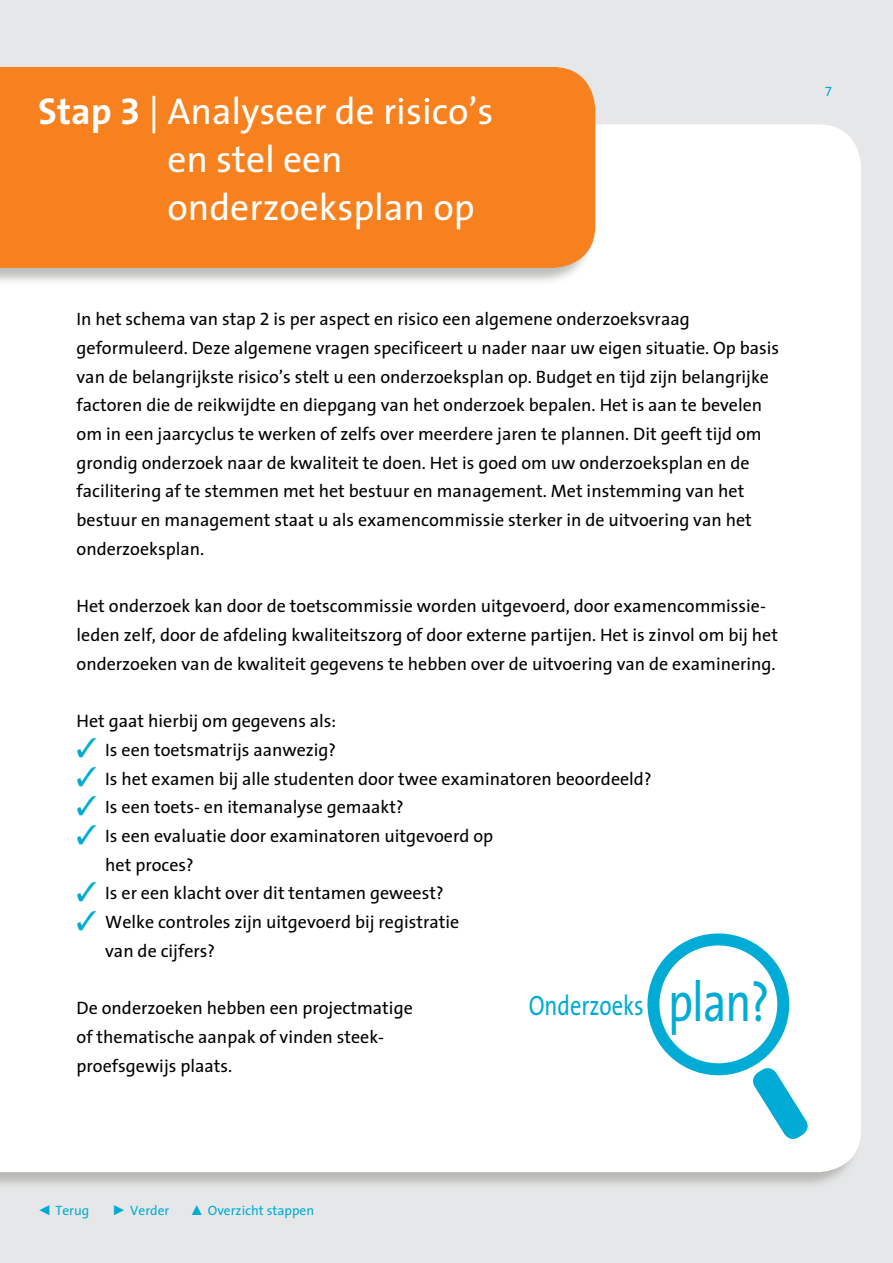
<style>
.page{position:relative;width:893px;height:1263px;background:#e6e7e8}
.page>*{position:absolute;margin:0;border:0;box-sizing:border-box;transform-origin:0 0}
.t1{font:37.5px/47.8px "Cito The Sans";color:#fff}
.t2{font:28.2px "Cito The Sans";color:#00acd5;scale:.8 1}
.t3{font:18px/28.7px "Cito The Sans";color:#000}
.t4{font:13.5px "Cito The Sans";color:#00acd5}
.s1{font-weight:700}
.s2{color:#00acd5}
.s3{font-size:56.25px}
.s4{font-family:"Arial";font-size:14.25px}
</style>
<div class="page">
<div style="left:0;top:124px;width:861px;height:1048px;background:#fff"></div>
<div style="left:0;top:67px;width:595px;height:219px;background:#a9a9a4;opacity:.75"></div>
<div style="left:0;top:67px;width:595px;height:201px;background:#f6811e"></div>
<svg style="left:637px;top:923px;width:174px;height:220px;background:#d1f0f7"></svg>
<h1 class="t1" style="left:167px;top:87px;width:328px;text-indent:-129px"><span class="s1">Stap 3</span> | Analyseer de risico’s en stel een onderzoeksplan op</h1>
<p class="t3" style="left:77px;top:304px;width:704px">In het schema van stap 2 is per aspect en risico een algemene onderzoeksvraag geformuleerd. Deze algemene vragen specificeert u nader naar uw eigen situatie. Op basis van de belangrijkste risico’s stelt u een onderzoeksplan op. Budget en tijd zijn belangrijke factoren die de reikwijdte en diepgang van het onderzoek bepalen. Het is aan te bevelen om in een jaarcyclus te werken of zelfs over meerdere jaren te plannen. Dit geeft tijd om grondig onderzoek naar de kwaliteit te doen. Het is goed om uw onderzoeksplan en de facilitering af te stemmen met het bestuur en management. Met instemming van het bestuur en management staat u als examencommissie sterker in de uitvoering van het onderzoeksplan.</p>
<p class="t3" style="left:77px;top:591px;width:703px">Het onderzoek kan door de toetscommissie worden uitgevoerd, door examencommissie&shy;leden zelf, door de afdeling kwaliteitszorg of door externe partijen. Het is zinvol om bij het onderzoeken van de kwaliteit gegevens te hebben over de uitvoering van de examinering.</p>
<p class="t3" style="left:77px;top:706px;width:261px">Het gaat hierbij om gegevens als:</p>
<p class="t3" style="left:77px;top:735px;width:261px"><span class="s2">✓</span> Is een toetsmatrijs aanwezig?</p>
<p class="t3" style="left:77px;top:764px;width:577px"><span class="s2">✓</span> Is het examen bij alle studenten door twee examinatoren beoordeeld?</p>
<p class="t3" style="left:77px;top:792px;width:329px"><span class="s2">✓</span> Is een toets- en itemanalyse gemaakt?</p>
<p class="t3" style="left:105px;top:821px;width:390px;text-indent:-29px"><span class="s2">✓</span> Is een evaluatie door examinatoren uitgevoerd op het proces?</p>
<p class="t3" style="left:77px;top:878px;width:369px"><span class="s2">✓</span> Is er een klacht over dit tentamen geweest?</p>
<p class="t3" style="left:105px;top:907px;width:356px;text-indent:-29px"><span class="s2">✓</span> Welke controles zijn uitgevoerd bij registratie van de cijfers?</p>
<p class="t3" style="left:77px;top:993px;width:338px">De onderzoeken hebben een projectmatige of thematische aanpak of vinden steek&shy;proefsgewijs plaats.</p>
<h2 class="t2" style="left:529px;top:982px;width:303px">Onderzoeks <span class="s3">plan?</span></h2>
<p class="t4" style="left:825px;top:80px;width:9px">7</p>
<p class="t4" style="left:37px;top:1199px;width:53px"><span class="s4">◄</span> Terug</p>
<p class="t4" style="left:112px;top:1199px;width:59px"><span class="s4">►</span> Verder</p>
<p class="t4" style="left:190px;top:1199px;width:126px"><span class="s4">▲</span> Overzicht stappen</p>
</div>
